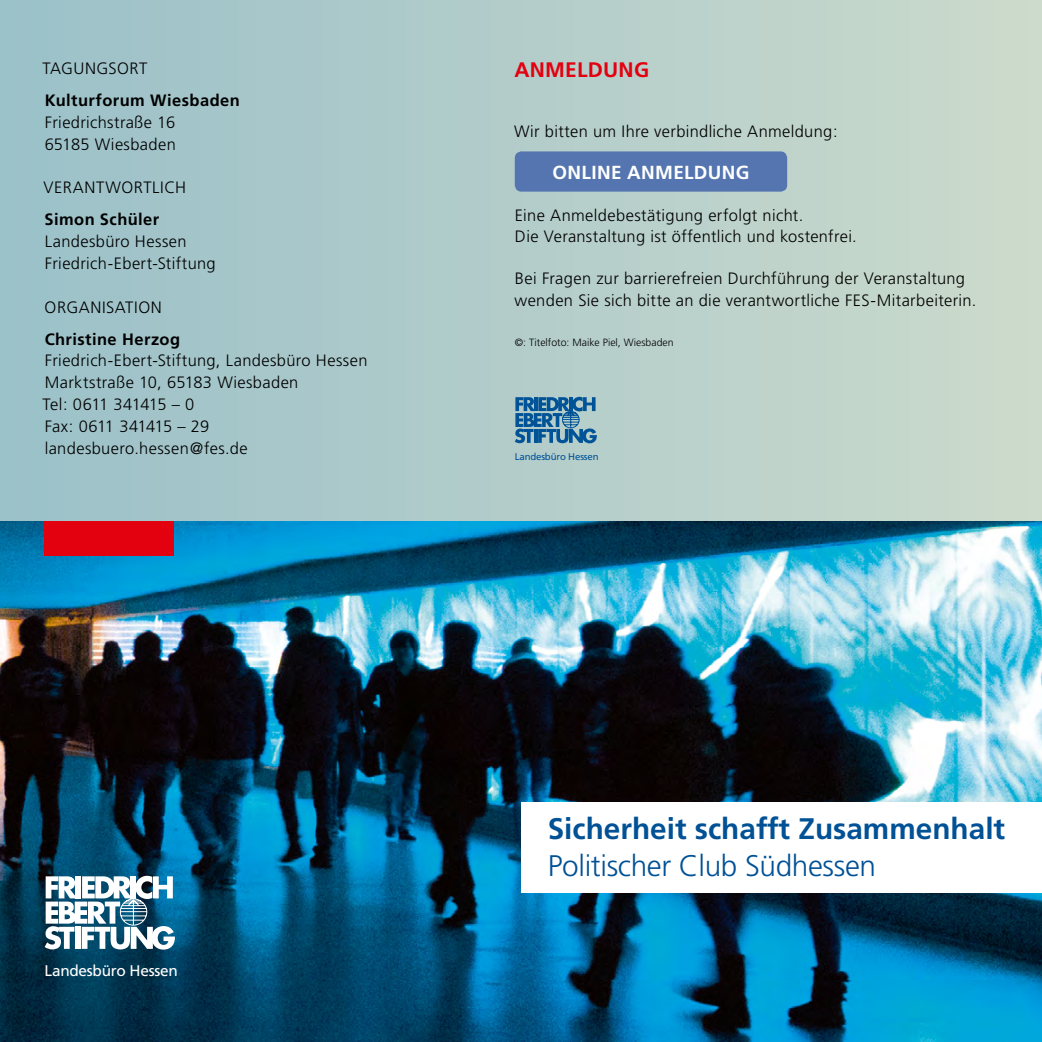
<style>
.page{position:relative;width:1042px;height:1042px;background:#fff}
.page>*{position:absolute;margin:0;border:0;box-sizing:border-box;transform-origin:0 0}
.t1{font:700 29.75px "Frutiger";color:#005195}
.t2{font:300 29.75px "Frutiger";letter-spacing:-.01em;color:#005195}
.t3{font:700 21px "Frutiger";letter-spacing:.01em;color:#e3000f}
.t4{font:700 18.9px "Frutiger";letter-spacing:.02em;color:#fff}
.t5{font:300 16.45px/21.9px "Frutiger";letter-spacing:.02em;color:#000}
.t6{font:700 16.45px "Frutiger";letter-spacing:.03em;color:#000}
.t7{font:15.4px "Frutiger";letter-spacing:-.02em;color:#fff}
.t8{font:300 10.5px "Frutiger";color:#000}
.t9{font:9.62px "Frutiger";letter-spacing:-.02em;color:#005397}
</style>
<div class="page">
<img style="left:0;top:521px;width:1042px;height:521px">
<div style="left:0;top:0;width:1042px;height:521px;background:linear-gradient(to right,#9ac0c9,#ccdacb)"></div>
<div style="left:45px;top:521px;width:129px;height:35px;background:#e3000f"></div>
<svg style="left:45px;top:876px;width:130px;height:73px"></svg>
<svg style="left:515px;top:397px;width:82px;height:46px;background:#4c86ac"></svg>
<div style="left:515px;top:151px;width:272px;height:41px;background:#5475af;border-radius:7px"></div>
<div style="left:522px;top:802px;width:520px;height:91px;background:#fff"></div>
<p class="t5" style="left:43px;top:57px;width:106px">TAGUNGSORT</p>
<p class="t6" style="left:45px;top:90px;width:197px">Kulturforum Wiesbaden</p>
<p class="t5" style="left:45px;top:111px;width:133px">Friedrichstraße 16<br>65185 Wiesbaden</p>
<p class="t5" style="left:44px;top:177px;width:144px">VERANTWORTLICH</p>
<p class="t6" style="left:45px;top:210px;width:116px">Simon Schüler</p>
<p class="t5" style="left:45px;top:230px;width:172px">Landesbüro Hessen<br>Friedrich-Ebert-Stiftung</p>
<p class="t5" style="left:45px;top:296px;width:119px">ORGANISATION</p>
<p class="t6" style="left:45px;top:329px;width:137px">Christine Herzog</p>
<p class="t5" style="left:43px;top:350px;width:326px">Friedrich-Ebert-Stiftung, Landesbüro Hessen<br>Marktstraße 10, 65183 Wiesbaden<br>Tel: 0611 341415 – 0<br>Fax: 0611 341415 – 29 landesbuero.hessen@fes.de</p>
<p class="t7" style="left:45px;top:962px;width:135px">Landesbüro Hessen</p>
<p class="t3" style="left:514px;top:58px;width:136px">ANMELDUNG</p>
<p class="t5" style="left:514px;top:121px;width:325px">Wir bitten um Ihre verbindliche Anmeldung:</p>
<p class="t4" style="left:552px;top:161px;width:198px">ONLINE ANMELDUNG</p>
<p class="t5" style="left:515px;top:205px;width:343px;line-height:21px">Eine Anmeldebestätigung erfolgt nicht.<br>Die Veranstaltung ist öffentlich und kostenfrei.</p>
<p class="t5" style="left:514px;top:268px;width:463px;line-height:21px">Bei Fragen zur barrierefreien Durchführung der Veranstaltung wenden Sie sich bitte an die verantwortliche FES-Mitarbeiterin.</p>
<p class="t8" style="left:515px;top:336px;width:160px">©: Titelfoto: Maike Piel, Wiesbaden</p>
<p class="t9" style="left:515px;top:451px;width:85px">Landesbüro Hessen</p>
<h1 class="t1" style="left:548px;top:811px;width:459px">Sicherheit schafft Zusammenhalt</h1>
<h1 class="t2" style="left:548px;top:849px;width:330px">Politischer Club Südhessen</h1>
</div>
